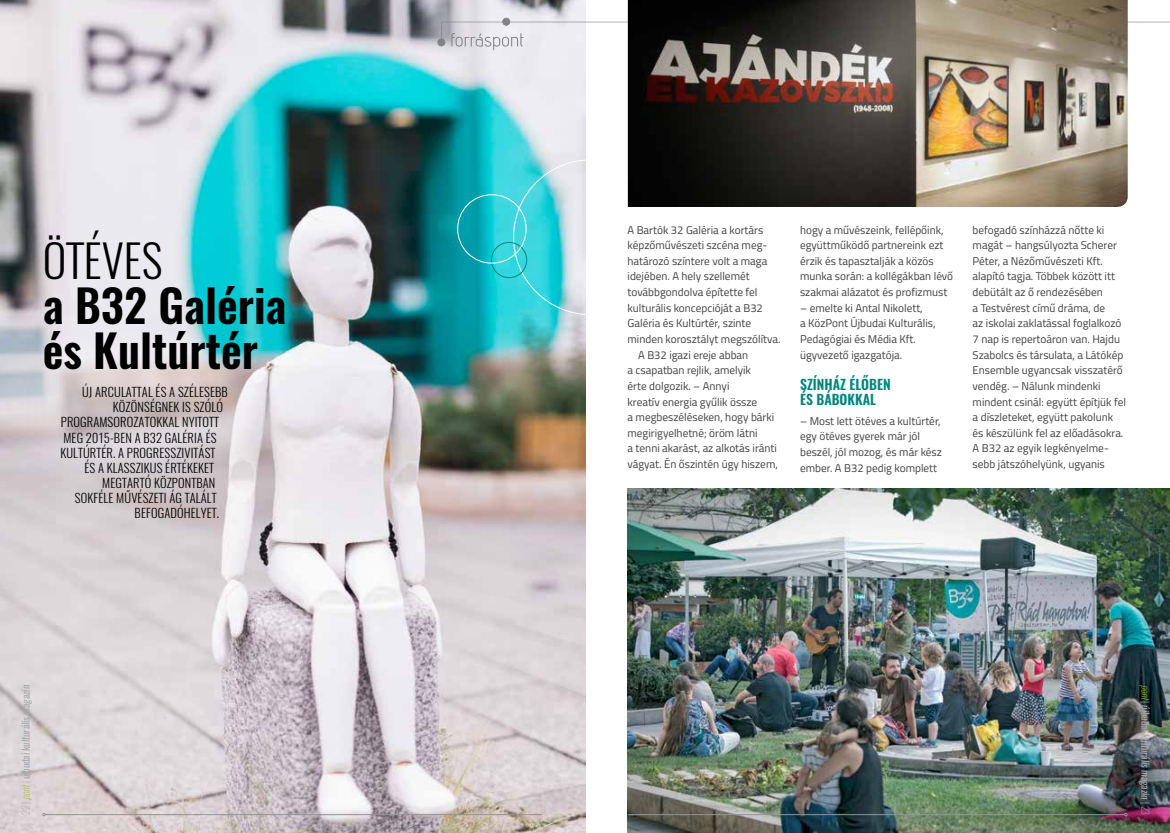
<style>
.page{position:relative;width:1170px;height:833px;background:#fff}
.page>*{position:absolute;margin:0;border:0;box-sizing:border-box;transform-origin:0 0}
.t1{font:600 45px/45px "Oswald";color:#000}
.t2{font:300 45px "Oswald";color:#000}
.t3{font:600 13.75px/15.6px "Oswald";color:#00867d}
.t4{font:300 12.5px "Oswald";letter-spacing:.01em;color:#000}
.t5{font:11.25px/15.6px "Titillium Web";color:#414042}
.t6{font:italic 10px "Oswald";color:#a7a9ac}
.s1{font-weight:200;font-style:normal}
.s2{font-weight:200;color:#a2c02f}
</style>
<div class="page">
<img style="left:0;top:0;width:585px;height:833px">
<svg style="left:0;top:328px;width:293px;height:149px;background:#ccd0d3"></svg>
<img style="left:627px;top:488px;width:542px;height:345px">
<svg style="left:437px;top:18px;width:732px;height:32px"></svg>
<svg style="left:453px;top:151px;width:133px;height:171px;background:#4bc9d2"></svg>
<img style="left:627px;top:0;width:500px;height:207px">
<hr style="left:45px;top:814px;width:497px;height:1px;background:#939598">
<hr style="left:627px;top:814px;width:497px;height:1px;background:#939598">
<h1 class="t2" style="left:43px;top:230px;width:121px">ÖTÉVES</h1>
<h1 class="t1" style="left:43px;top:284px;width:245px">a B32 Galéria és Kultúrtér</h1>
<p class="t4" style="left:82px;top:384px;width:147px">ÚJ ARCULATTAL ÉS A SZÉLESEBB</p>
<p class="t4" style="left:113px;top:399px;width:111px">KÖZÖNSÉGNEK IS SZÓLÓ</p>
<p class="t4" style="left:61px;top:414px;width:160px">PROGRAMSOROZATOKKAL NYITOTT</p>
<p class="t4" style="left:63px;top:429px;width:155px">MEG 2015-BEN A B32 GALÉRIA ÉS</p>
<p class="t4" style="left:60px;top:444px;width:156px">KULTÚRTÉR. A PROGRESSZIVITÁST</p>
<p class="t4" style="left:84px;top:459px;width:131px">ÉS A KLASSZIKUS ÉRTÉKEKET</p>
<p class="t4" style="left:102px;top:474px;width:115px">MEGTARTÓ KÖZPONTBAN</p>
<p class="t4" style="left:75px;top:489px;width:143px">SOKFÉLE MŰVÉSZETI ÁG TALÁLT</p>
<p class="t4" style="left:135px;top:504px;width:86px">BEFOGADÓHELYET.</p>
<p class="t5" style="left:627px;top:221px;width:137px">A Bartók 32 Galéria a kortárs</p>
<p class="t5" style="left:627px;top:237px;width:141px">képzőművészeti szcéna meg-</p>
<p class="t5" style="left:627px;top:252px;width:141px">határozó színtere volt a maga</p>
<p class="t5" style="left:627px;top:268px;width:124px">idejében. A hely szellemét</p>
<p class="t5" style="left:627px;top:284px;width:131px">továbbgondolva építette fel</p>
<p class="t5" style="left:627px;top:299px;width:137px">kulturális koncepcióját a B32</p>
<p class="t5" style="left:627px;top:315px;width:125px">Galéria és Kultúrtér, szinte</p>
<p class="t5" style="left:627px;top:331px;width:154px">minden korosztályt megszólítva.</p>
<p class="t5" style="left:638px;top:346px;width:112px">A B32 igazi ereje abban</p>
<p class="t5" style="left:627px;top:362px;width:125px">a csapatban rejlik, amelyik</p>
<p class="t5" style="left:627px;top:377px;width:103px">érte dolgozik. – Annyi</p>
<p class="t5" style="left:627px;top:393px;width:131px">kreatív energia gyűlik össze</p>
<p class="t5" style="left:627px;top:409px;width:148px">a megbeszéléseken, hogy bárki</p>
<p class="t5" style="left:627px;top:424px;width:131px">megirigyelhetné; öröm látni</p>
<p class="t5" style="left:627px;top:440px;width:151px">a tenni akarást, az alkotás iránti</p>
<p class="t5" style="left:627px;top:456px;width:152px">vágyat. Én őszintén úgy hiszem,</p>
<p class="t5" style="left:800px;top:221px;width:155px">hogy a művészeink, fellépőink, együttműködő partnereink ezt érzik és tapasztalják a közös munka során: a kollégákban lévő szakmai alázatot és profizmust</p>
<p class="t5" style="left:800px;top:299px;width:137px">– emelte ki Antal Nikolett,<br>a KözPont Újbudai Kulturális,<br>Pedagógiai és Média Kft. ügyvezető igazgatója.</p>
<p class="t3" style="left:800px;top:377px;width:92px">Színház élőben és bábokkal</p>
<p class="t5" style="left:800px;top:412px;width:143px">– Most lett ötéves a kultúrtér, egy ötéves gyerek már jól beszél, jól mozog, és már kész ember. A B32 pedig komplett</p>
<p class="t5" style="left:972px;top:221px;width:155px">befogadó színházzá nőtte ki magát – hangsúlyozta Scherer<br>Péter, a Nézőművészeti Kft. alapító tagja. Többek között itt debütált az ő rendezésében<br>a Testvérest című dráma, de<br>az iskolai zaklatással foglalkozó<br>7 nap is repertoáron van. Hajdu<br>Szabolcs és társulata, a Látókép<br>Ensemble ugyancsak visszatérő vendég. – Nálunk mindenki mindent csinál: együtt építjük fel a díszleteket, együtt pakolunk és készülünk fel az előadásokra.<br>A B32 az egyik legkényelme&shy;sebb játszóhelyünk, ugyanis</p>
<p class="t6" style="left:19px;top:815px;width:132px;rotate:-90deg"><span class="s1">22 |</span> <span class="s2">pont</span><span class="s1">|</span> újbudai kulturális magazin</p>
<p class="t6" style="left:1152px;top:685px;width:132px;rotate:90deg"><span class="s2">pont</span><span class="s1">|</span> újbudai kulturális magazin <span class="s1">| 23</span></p>
</div>
